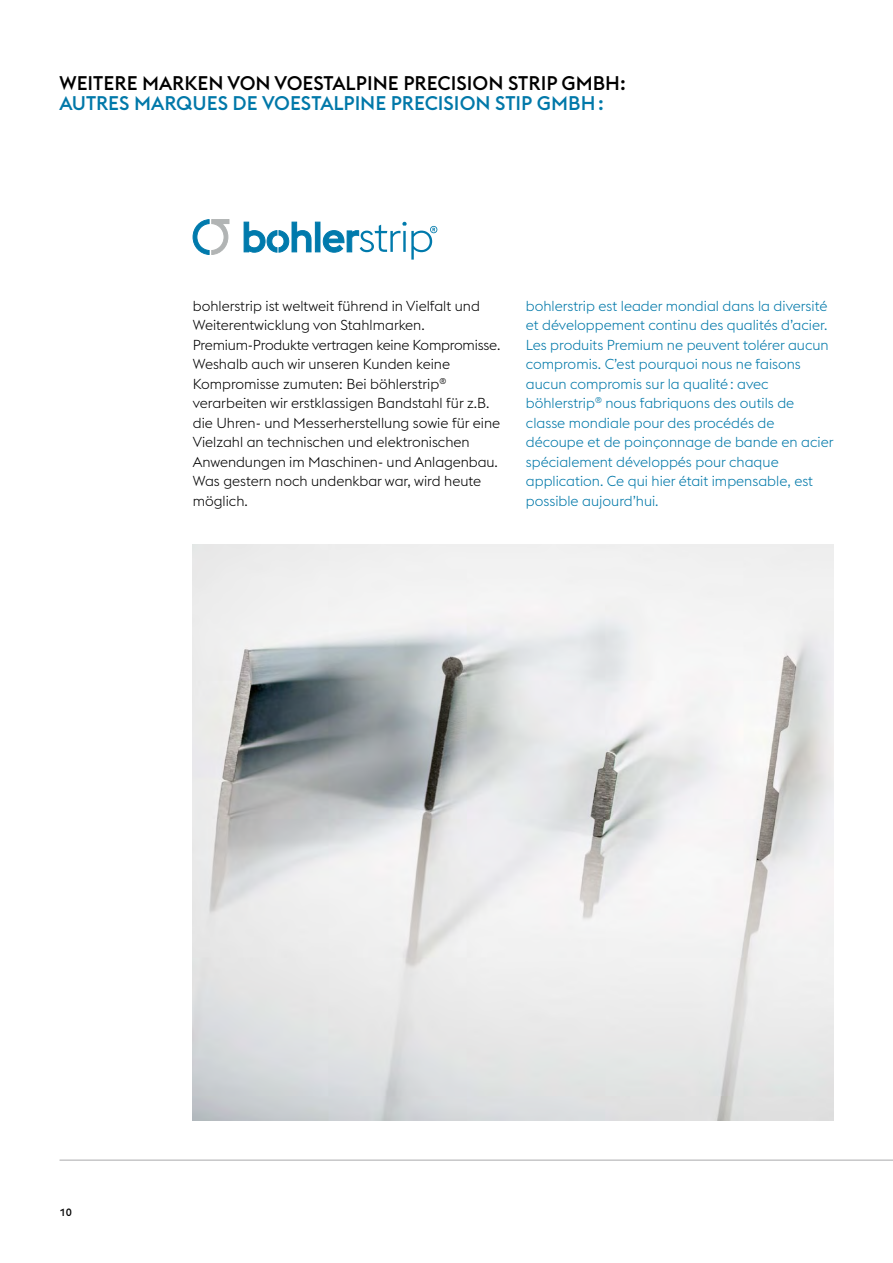
<style>
.page{position:relative;width:893px;height:1263px;background:#fff}
.page>*{position:absolute;margin:0;border:0;box-sizing:border-box;transform-origin:0 0}
.t1{font:500 19.5px "voestalpine";color:#000}
.t2{font:500 19.5px "voestalpine";color:#0078a9}
.t3{font:300 14.25px/19.5px "voestalpine";color:#000}
.t4{font:300 14.25px/19.5px "voestalpine";color:#0078a9}
.t5{font:500 10.5px "voestalpine";color:#000}
</style>
<div class="page">
<hr style="left:60px;top:1159px;width:833px;height:2px;background:#c6c6c7">
<img style="left:193px;top:545px;width:640px;height:575px">
<svg style="left:193px;top:219px;width:37px;height:36px"></svg>
<svg style="left:244px;top:222px;width:193px;height:38px"></svg>
<h1 class="t1" style="left:60px;top:72px;width:568px">WEITERE MARKEN VON VOESTALPINE PRECISION STRIP GMBH:</h1>
<h1 class="t2" style="left:60px;top:91px;width:546px">AUTRES MARQUES DE VOESTALPINE PRECISION STIP GMBH:</h1>
<p class="t3" style="left:193px;top:296px;width:309px">bohlerstrip ist weltweit führend in Vielfalt und Weiterentwicklung von Stahlmarken.<br>Premium-Produkte vertragen keine Kompromisse.<br>Weshalb auch wir unseren Kunden keine Kompromisse zumuten: Bei böhlerstrip<sup>® </sup>verarbeiten wir erstklassigen Bandstahl für z.B. die Uhren- und Messerherstellung sowie für eine Vielzahl an technischen und elektronischen Anwendungen im Maschinen- und Anlagenbau.<br>Was gestern noch undenkbar war, wird heute möglich.</p>
<p class="t4" style="left:526px;top:296px;width:309px">bohlerstrip est leader mondial dans la diversité et développement continu des qualités d’acier.<br>Les produits Premium ne peuvent tolérer aucun compromis. C’est pourquoi nous ne faisons aucun compromis sur la qualité: avec böhlerstrip<sup>®</sup> nous fabriquons des outils de classe mondiale pour des procédés de découpe et de poinçonnage de bande en acier spécialement développés pour chaque application. Ce qui hier était impensable, est possible aujourd’hui.</p>
<p class="t5" style="left:60px;top:1205px;width:14px">10</p>
</div>
